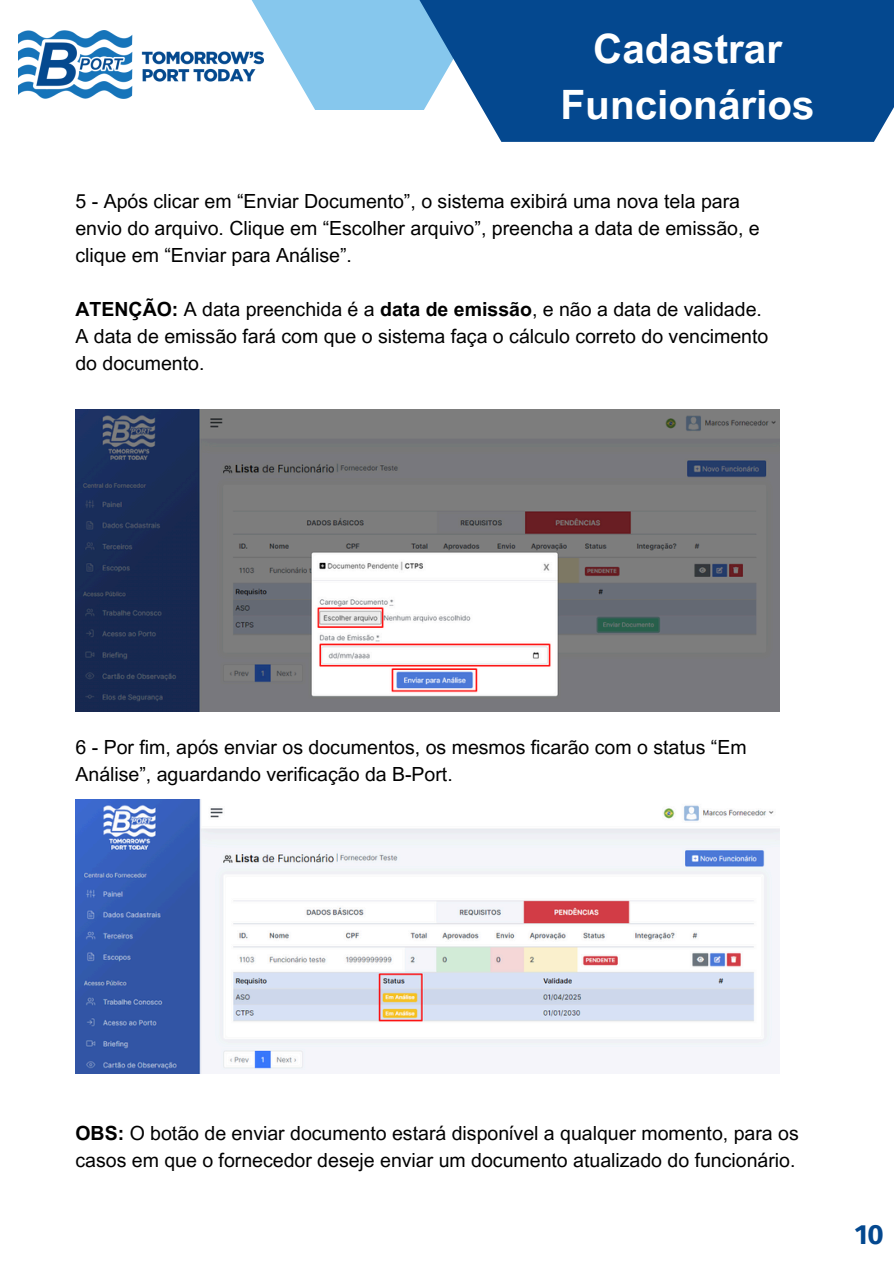
<style>
.page{position:relative;width:894px;height:1264px;background:#fff}
.page>*{position:absolute;margin:0;border:0;box-sizing:border-box;transform-origin:0 0}
.t1{font:700 40.5px/56.1px "Arial MT Pro";color:#fff;text-align:center}
.t2{font:700 27.75px "Fira Sans";color:#04488f}
.t3{font:19.5px/27px "Arial MT Pro";color:#000}
.s1{font-weight:700}
</style>
<div class="page">
<svg style="left:251px;top:0;width:90px;height:110px;fill:#86c7ed"></svg>
<svg style="left:341px;top:0;width:552px;height:142px;background:#2a68a5"></svg>
<img style="left:18px;top:30px;width:246px;height:69px">
<img style="left:75px;top:410px;width:704px;height:301px">
<img style="left:75px;top:799px;width:704px;height:274px">
<p class="t1" style="left:560px;top:26px;width:255px">Cadastrar<br>Funcionários</p>
<p class="t3" style="left:75px;top:190px;width:666px">5 - Após clicar em “Enviar Documento”, o sistema exibirá uma nova tela para</p>
<p class="t3" style="left:75px;top:217px;width:685px">envio do arquivo. Clique em “Escolher arquivo”, preencha a data de emissão, e</p>
<p class="t3" style="left:75px;top:244px;width:278px">clique em “Enviar para Análise”.</p>
<p class="t3" style="left:75px;top:298px;width:687px"><span class="s1">ATENÇÃO:</span> A data preenchida é a <span class="s1">data de emissão</span>, e não a data de validade.</p>
<p class="t3" style="left:75px;top:325px;width:694px">A data de emissão fará com que o sistema faça o cálculo correto do vencimento do documento.</p>
<p class="t3" style="left:75px;top:736px;width:672px">6 - Por fim, após enviar os documentos, os mesmos ficarão com o status “Em<br>Análise”, aguardando verificação da B-Port.</p>
<p class="t3" style="left:75px;top:1122px;width:724px"><span class="s1">OBS:</span> O botão de enviar documento estará disponível a qualquer momento, para os casos em que o fornecedor deseje enviar um documento atualizado do funcionário.</p>
<p class="t2" style="left:854px;top:1217px;width:31px">10</p>
</div>
